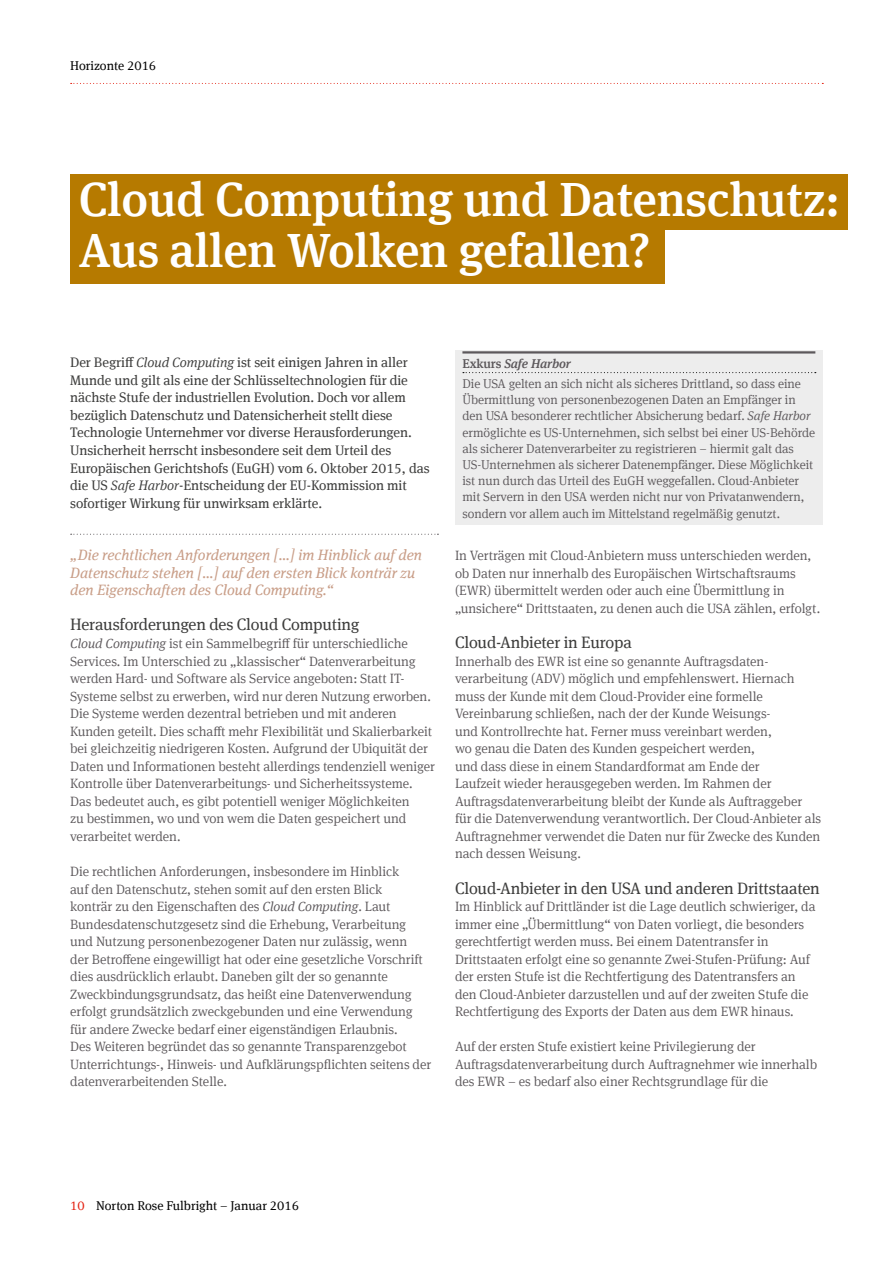
<style>
.page{position:relative;width:893px;height:1263px;background:#fff}
.page>*{position:absolute;margin:0;border:0;box-sizing:border-box;transform-origin:0 0}
.t1{font:500 48px/51px "Meta Serif Offc Pro";letter-spacing:-.005em;color:#fff}
.t2{font:16.5px "Meta Serif Offc Pro";letter-spacing:-.01em;color:#3c3c3b}
.t3{font:italic 15px/17.5px "Meta Serif Offc Pro";color:#c99e88}
.t4{font:13.8px/17.5px "Meta Serif Offc Pro";letter-spacing:-.005em;color:#3c3c3b}
.t5{font:300 13.5px/17.5px "Meta Serif Offc Pro";letter-spacing:-.005em;color:#5c585b}
.t6{font:300 12.75px/16.2px "Meta Serif Offc Pro";letter-spacing:-.005em;color:#5c585b}
.t7{font:12.75px "Meta Serif Offc Pro";color:#000}
.s1{font-weight:300;font-style:italic}
.s2{font-style:italic}
.s3{font-weight:500}
.s4{font-weight:500;font-style:italic}
.s5{color:#e42313}
</style>
<div class="page">
<svg style="left:71px;top:83px;width:752px;height:1px"></svg>
<div style="left:70px;top:175px;width:778px;height:55px;background:#b67a00"></div>
<div style="left:70px;top:228px;width:595px;height:55px;background:#b67a00"></div>
<svg style="left:71px;top:534px;width:367px;height:1px"></svg>
<div style="left:455px;top:350px;width:368px;height:175px;background:#ededed"></div>
<hr style="left:462px;top:351px;width:353px;height:3px;background:#5c585b">
<svg style="left:463px;top:372px;width:353px;height:1px"></svg>
<p class="t7" style="left:70px;top:56px;width:88px">Horizonte 2016</p>
<h1 class="t1" style="left:79px;top:170px;width:763px">Cloud Computing und Datenschutz:<br>Aus allen Wolken gefallen?</h1>
<p class="t4" style="left:70px;top:353px;width:361px">Der Begriff <span class="s1">Cloud Computing</span> ist seit einigen Jahren in aller Munde und gilt als eine der Schlüsseltechnologien für die nächste Stufe der industriellen Evolution. Doch vor allem bezüglich Datenschutz und Datensicherheit stellt diese Technologie Unternehmer vor diverse Herausforderungen.<br>Unsicherheit herrscht insbesondere seit dem Urteil des Europäischen Gerichtshofs (EuGH) vom 6. Oktober 2015, das die US <span class="s1">Safe Harbor</span>-Entscheidung der EU-Kommission mit sofortiger Wirkung für unwirksam erklärte.</p>
<p class="t3" style="left:70px;top:545px;width:353px">„Die rechtlichen Anforderungen […] im Hinblick auf den<br>Datenschutz stehen […] auf den ersten Blick konträr zu den Eigenschaften des Cloud Computing.“</p>
<p class="t2" style="left:70px;top:613px;width:291px">Herausforderungen des Cloud Computing</p>
<p class="t5" style="left:70px;top:634px;width:366px"><span class="s2">Cloud Computing</span> ist ein Sammelbegriff für unterschiedliche Services. Im Unterschied zu „klassischer“ Datenverarbeitung werden Hard- und Software als Service angeboten: Statt IT-Systeme selbst zu erwerben, wird nur deren Nutzung erworben.<br>Die Systeme werden dezentral betrieben und mit anderen Kunden geteilt. Dies schafft mehr Flexibilität und Skalierbarkeit bei gleichzeitig niedrigeren Kosten. Aufgrund der Ubiquität der Daten und Informationen besteht allerdings tendenziell weniger Kontrolle über Datenverarbeitungs- und Sicherheitssysteme.<br>Das bedeutet auch, es gibt potentiell weniger Möglichkeiten<br>zu bestimmen, wo und von wem die Daten gespeichert und verarbeitet werden.</p>
<p class="t5" style="left:70px;top:862px;width:363px">Die rechtlichen Anforderungen, insbesondere im Hinblick<br>auf den Datenschutz, stehen somit auf den ersten Blick<br>konträr zu den Eigenschaften des <span class="s2">Cloud Computing</span>. Laut Bundesdatenschutzgesetz sind die Erhebung, Verarbeitung und Nutzung personenbezogener Daten nur zulässig, wenn<br>der Betroffene eingewilligt hat oder eine gesetzliche Vorschrift dies ausdrücklich erlaubt. Daneben gilt der so genannte Zweckbindungsgrundsatz, das heißt eine Datenverwendung erfolgt grundsätzlich zweckgebunden und eine Verwendung für andere Zwecke bedarf einer eigenständigen Erlaubnis.<br>Des Weiteren begründet das so genannte Transparenzgebot Unterrichtungs-, Hinweis- und Aufklärungspflichten seitens der datenverarbeitenden Stelle.</p>
<p class="t6" style="left:462px;top:352px;width:340px;line-height:20.4px"><span class="s3">Exkurs</span> <span class="s4">Safe Harbor<br></span>Die USA gelten an sich nicht als sicheres Drittland, so dass eine</p>
<p class="t6" style="left:462px;top:391px;width:354px">Übermittlung von personenbezogenen Daten an Empfänger in den USA besonderer rechtlicher Absicherung bedarf. <span class="s2">Safe Harbor </span>ermöglichte es US-Unternehmen, sich selbst bei einer US-Behörde als sicherer Datenverarbeiter zu registrieren – hiermit galt das US-Unternehmen als sicherer Datenempfänger. Diese Möglichkeit ist nun durch das Urteil des EuGH weggefallen. Cloud-Anbieter mit Servern in den USA werden nicht nur von Privatanwendern, sondern vor allem auch im Mittelstand regelmäßig genutzt.</p>
<p class="t5" style="left:455px;top:546px;width:367px">In Verträgen mit Cloud-Anbietern muss unterschieden werden, ob Daten nur innerhalb des Europäischen Wirtschaftsraums (EWR) übermittelt werden oder auch eine Übermittlung in „unsichere“ Drittstaaten, zu denen auch die USA zählen, erfolgt.</p>
<p class="t2" style="left:455px;top:630px;width:178px">Cloud-Anbieter in Europa</p>
<p class="t5" style="left:455px;top:651px;width:368px">Innerhalb des EWR ist eine so genannte Auftragsdaten&shy;verarbeitung (ADV) möglich und empfehlenswert. Hiernach muss der Kunde mit dem Cloud-Provider eine formelle Vereinbarung schließen, nach der der Kunde Weisungs-<br>und Kontrollrechte hat. Ferner muss vereinbart werden,<br>wo genau die Daten des Kunden gespeichert werden,<br>und dass diese in einem Standardformat am Ende der<br>Laufzeit wieder herausgegeben werden. Im Rahmen der Auftragsdatenverarbeitung bleibt der Kunde als Auftraggeber für die Datenverwendung verantwortlich. Der Cloud-Anbieter als Auftragnehmer verwendet die Daten nur für Zwecke des Kunden nach dessen Weisung.</p>
<p class="t2" style="left:455px;top:876px;width:366px">Cloud-Anbieter in den USA und anderen Drittstaaten</p>
<p class="t5" style="left:455px;top:897px;width:362px">Im Hinblick auf Drittländer ist die Lage deutlich schwieriger, da immer eine „Übermittlung“ von Daten vorliegt, die besonders gerechtfertigt werden muss. Bei einem Datentransfer in Drittstaaten erfolgt eine so genannte Zwei-Stufen-Prüfung: Auf der ersten Stufe ist die Rechtfertigung des Datentransfers an den Cloud-Anbieter darzustellen und auf der zweiten Stufe die Rechtfertigung des Exports der Daten aus dem EWR hinaus.</p>
<p class="t5" style="left:455px;top:1037px;width:364px">Auf der ersten Stufe existiert keine Privilegierung der<br>Auftragsdatenverarbeitung durch Auftragnehmer wie innerhalb des EWR – es bedarf also einer Rechtsgrundlage für die</p>
<p class="t7" style="left:70px;top:1197px;width:230px"><span class="s5">10</span> Norton Rose Fulbright – Januar 2016</p>
</div>
